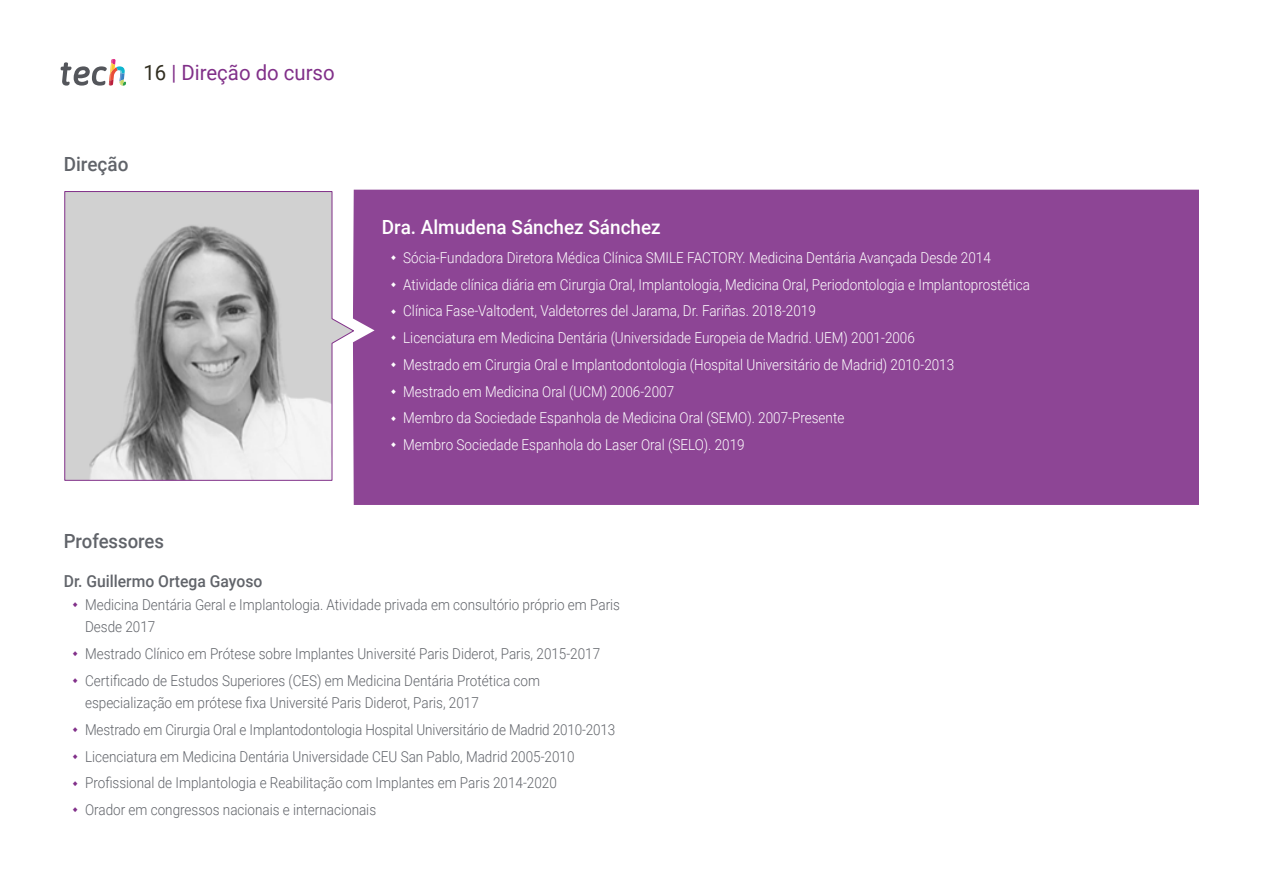
<style>
.page{position:relative;width:1263px;height:893px;background:#fff}
.page>*{position:absolute;margin:0;border:0;box-sizing:border-box;transform-origin:0 0}
.t1{font:21px "Roboto";color:#813089}
.t2{font:500 19.5px "Roboto";color:#fff}
.t3{font:500 19.5px "Roboto";color:#61646a;scale:.95 1}
.t4{font:500 19.5px "Roboto";color:#61646a}
.t5{font:500 16.5px "Roboto";color:#61646a;scale:.95 1}
.t6{font:300 15px/26.7px "Roboto";color:#61646a;scale:.9 1}
.t7{font:300 15px/26.7px "Roboto";color:#fff;scale:.9 1}
.s1{color:#312e20}
</style>
<div class="page">
<div style="left:353px;top:190px;width:846px;height:315px;background:#8d4595"></div>
<svg style="left:64px;top:191px;width:291px;height:290px"></svg>
<svg style="left:61px;top:59px;width:65px;height:27px"></svg>
<svg style="left:391px;top:255px;width:5px;height:5px"></svg>
<svg style="left:391px;top:282px;width:5px;height:5px"></svg>
<svg style="left:391px;top:309px;width:5px;height:5px"></svg>
<svg style="left:391px;top:335px;width:5px;height:5px"></svg>
<svg style="left:391px;top:362px;width:5px;height:5px"></svg>
<svg style="left:391px;top:389px;width:5px;height:5px"></svg>
<svg style="left:391px;top:416px;width:5px;height:5px"></svg>
<svg style="left:391px;top:442px;width:5px;height:5px"></svg>
<h1 class="t1" style="left:144px;top:57px;width:193px"><span class="s1">16</span> | Direção do curso</h1>
<h2 class="t4" style="left:64px;top:150px;width:66px">Direção</h2>
<h2 class="t2" style="left:382px;top:213px;width:280px">Dra. Almudena Sánchez Sánchez</h2>
<p class="t7" style="left:403px;top:244px;width:698px">Sócia-Fundadora Diretora Médica Clínica SMILE FACTORY. Medicina Dentária Avançada Desde 2014<br>Atividade clínica diária em Cirurgia Oral, Implantologia, Medicina Oral, Periodontologia e Implantoprostética Clínica Fase-Valtodent, Valdetorres del Jarama, Dr. Fariñas. 2018-2019<br>Licenciatura em Medicina Dentária (Universidade Europeia de Madrid. UEM) 2001-2006<br>Mestrado em Cirurgia Oral e Implantodontologia (Hospital Universitário de Madrid) 2010-2013<br>Mestrado em Medicina Oral (UCM) 2006-2007<br>Membro da Sociedade Espanhola de Medicina Oral (SEMO). 2007-Presente<br>Membro Sociedade Espanhola do Laser Oral (SELO). 2019</p>
<h2 class="t3" style="left:64px;top:528px;width:107px">Professores</h2>
<p class="t5" style="left:64px;top:570px;width:211px">Dr. Guillermo Ortega Gayoso</p>
<p class="t6" style="left:85px;top:592px;width:596px;line-height:22.5px">Medicina Dentária Geral e Implantologia. Atividade privada em consultório próprio em Paris<br>Desde 2017</p>
<p class="t6" style="left:85px;top:640px;width:574px">Mestrado Clínico em Prótese sobre Implantes Université Paris Diderot, Paris, 2015-2017<br>Certificado de Estudos Superiores (CES) em Medicina Dentária Protética com</p>
<p class="t6" style="left:85px;top:689px;width:591px">especialização em prótese fixa Université Paris Diderot, Paris, 2017<br>Mestrado em Cirurgia Oral e Implantodontologia Hospital Universitário de Madrid 2010-2013<br>Licenciatura em Medicina Dentária Universidade CEU San Pablo, Madrid 2005-2010<br>Profissional de Implantologia e Reabilitação com Implantes em Paris 2014-2020<br>Orador em congressos nacionais e internacionais</p>
</div>
